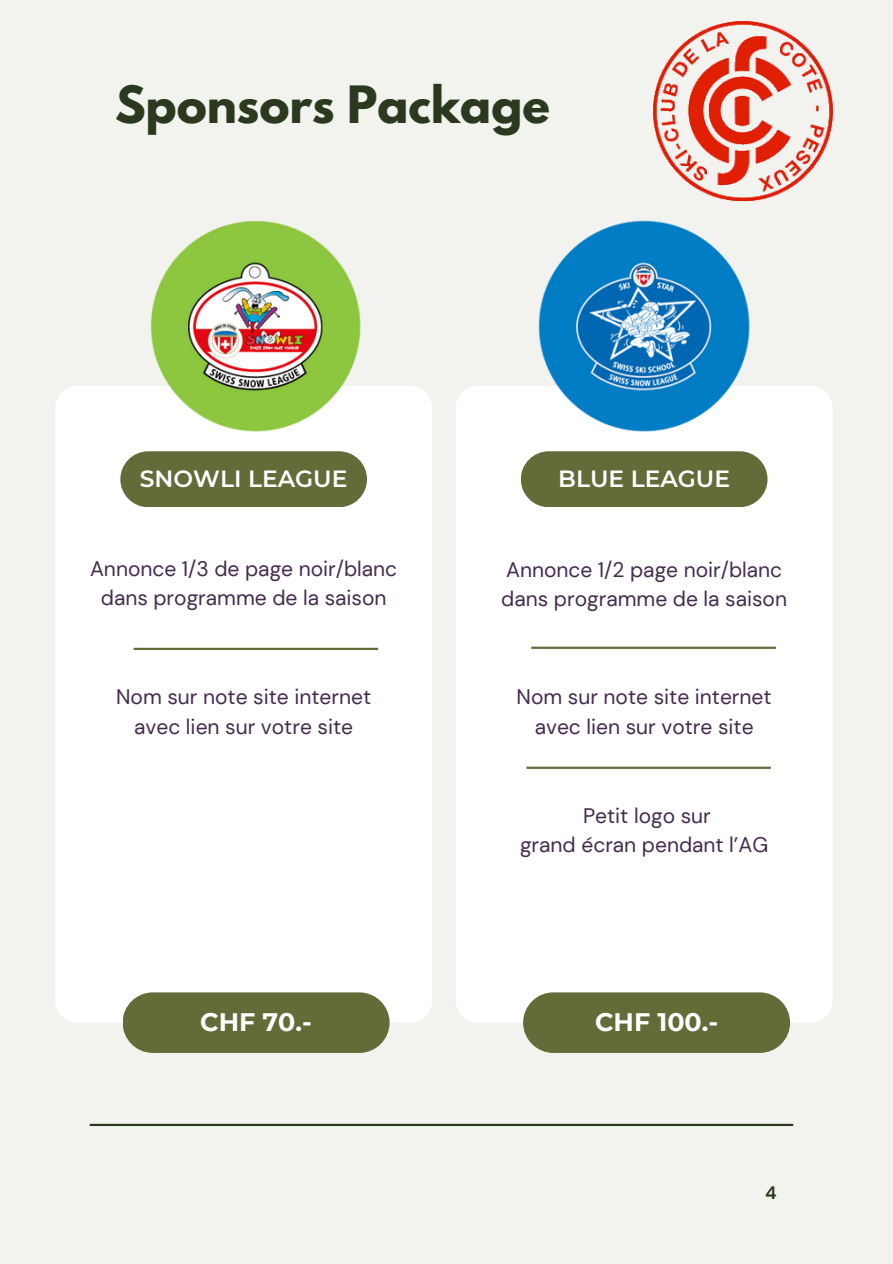
<style>
.page{position:relative;width:893px;height:1264px;background:#fff}
.page>*{position:absolute;margin:0;border:0;box-sizing:border-box;transform-origin:0 0}
.t1{font:700 45.6px "League Spartan";color:#2b391f}
.t2{font:700 25.35px "Montserrat";color:#fff}
.t3{font:600 23.4px "Montserrat";color:#fff}
.t4{font:21px "DM Sans";color:#452b4e}
.t5{font:700 18px "DM Sans";color:#2b391f}
</style>
<div class="page">
<div style="left:0;top:0;width:892px;height:1263px;background:#f2f3ee"></div>
<div style="left:55px;top:386px;width:377px;height:636px;background:#fff;border-radius:22px"></div>
<div style="left:455px;top:386px;width:377px;height:636px;background:#fff;border-radius:22px"></div>
<div style="left:120px;top:451px;width:247px;height:56px;background:#616c39;border-radius:28px"></div>
<div style="left:521px;top:451px;width:246px;height:56px;background:#616c39;border-radius:28px"></div>
<div style="left:123px;top:992px;width:266px;height:60px;background:#616c39;border-radius:30px"></div>
<div style="left:523px;top:992px;width:266px;height:60px;background:#616c39;border-radius:30px"></div>
<hr style="left:134px;top:647px;width:244px;height:3px;background:#616c39">
<hr style="left:90px;top:1123px;width:702px;height:2px;background:#2b391f">
<img style="left:653px;top:22px;width:179px;height:180px">
<img style="left:538px;top:221px;width:212px;height:211px">
<hr style="left:531px;top:646px;width:244px;height:3px;background:#616c39">
<hr style="left:526px;top:766px;width:244px;height:3px;background:#616c39">
<img style="left:150px;top:221px;width:211px;height:211px">
<h2 class="t1" style="left:115px;top:82px;width:436px">Sponsors Package</h2>
<p class="t3" style="left:140px;top:464px;width:209px">SNOWLI LEAGUE</p>
<p class="t3" style="left:558px;top:464px;width:173px">BLUE LEAGUE</p>
<h2 class="t4" style="left:90px;top:555px;width:309px">Annonce 1/3 de page noir/blanc</h2>
<p class="t4" style="left:101px;top:584px;width:287px">dans programme de la saison</p>
<p class="t4" style="left:116px;top:683px;width:256px">Nom sur note site internet</p>
<p class="t4" style="left:134px;top:713px;width:220px">avec lien sur votre site</p>
<p class="t4" style="left:506px;top:555px;width:278px">Annonce 1/2 page noir/blanc</p>
<p class="t4" style="left:501px;top:585px;width:287px">dans programme de la saison</p>
<p class="t4" style="left:516px;top:683px;width:256px">Nom sur note site internet</p>
<p class="t4" style="left:534px;top:713px;width:220px">avec lien sur votre site</p>
<h2 class="t4" style="left:583px;top:802px;width:129px">Petit logo sur</h2>
<p class="t4" style="left:520px;top:831px;width:250px">grand écran pendant l’AG</p>
<p class="t2" style="left:200px;top:1006px;width:113px">CHF 70.-</p>
<p class="t2" style="left:595px;top:1006px;width:125px">CHF 100.-</p>
<h2 class="t5" style="left:765px;top:1180px;width:13px">4</h2>
</div>
